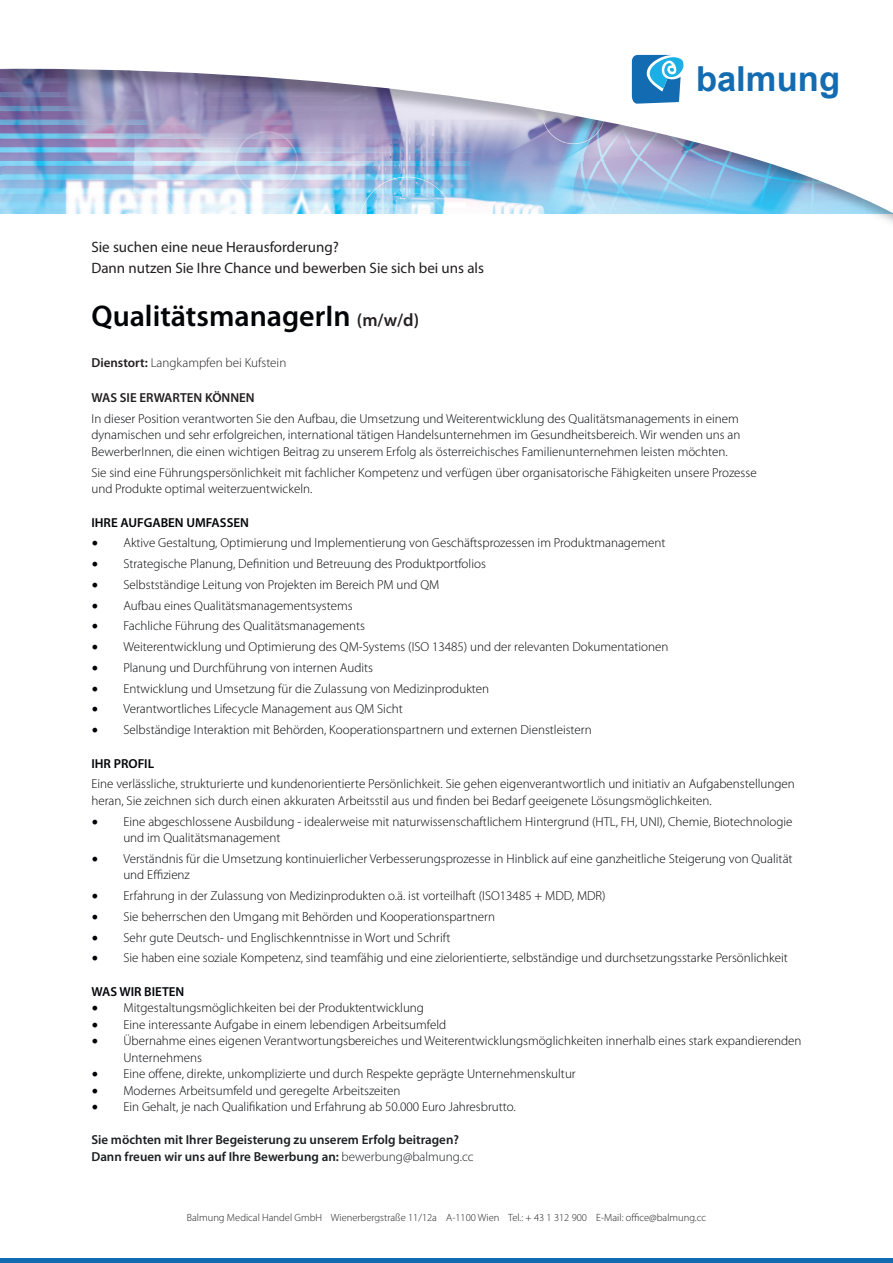
<style>
.page{position:relative;width:893px;height:1263px;background:#fff}
.page>*{position:absolute;margin:0;border:0;box-sizing:border-box;transform-origin:0 0}
.t1{font:700 34.5px "Arial";letter-spacing:.005em;color:#136cb2}
.t2{font:600 30px "Myriad Pro";color:#020407}
.t3{font:15px/21px "Myriad Pro";color:#231f20}
.t4{font:300 13.05px/16.5px "Myriad Pro";color:#020407}
.t5{font:600 13.05px/16.5px "Myriad Pro";color:#1b1f22}
.t6{font:600 13.05px "Myriad Pro";color:#020407}
.t7{font:300 13.05px "Myriad Pro";color:#231f20}
.t8{font:600 13.05px "Myriad Pro";color:#231f20}
.t9{font:300 10.5px "Myriad Pro";color:#231f20}
.s1{font-size:18px;color:#231f20}
.s2{font-weight:600}
.s3{font-family:"Minion Pro";font-weight:400;font-size:18px}
.s4{font-weight:300}
</style>
<div class="page">
<img style="left:2px;top:213px;width:891px;height:10px">
<img style="left:0;top:54px;width:893px;height:159px">
<svg style="left:632px;top:55px;width:52px;height:49px"></svg>
<hr style="left:0;top:1259px;width:893px;height:4px;background:#136cb2">
<h1 class="t1" style="left:696px;top:56px;width:146px">balmung</h1>
<p class="t3" style="left:91px;top:236px;width:394px">Sie suchen eine neue Herausforderung?<br>Dann nutzen Sie Ihre Chance und bewerben Sie sich bei uns als</p>
<h2 class="t2" style="left:91px;top:297px;width:329px">QualitätsmanagerIn <span class="s1">(m/w/d)</span></h2>
<p class="t7" style="left:91px;top:356px;width:196px"><span class="s2">Dienstort:</span> Langkampfen bei Kufstein</p>
<p class="t8" style="left:91px;top:389px;width:165px">WAS SIE ERWARTEN KÖNNEN</p>
<p class="t4" style="left:91px;top:410px;width:650px;text-align:justify">In dieser Position verantworten Sie den Aufbau, die Umsetzung und Weiterentwicklung des Qualitätsmanagements in einem dynamischen und sehr erfolgreichen, international tätigen Handelsunternehmen im Gesundheitsbereich. Wir wenden uns an BewerberInnen, die einen wichtigen Beitrag zu unserem Erfolg als österreichisches Familienunternehmen leisten möchten.</p>
<p class="t4" style="left:91px;top:464px;width:667px">Sie sind eine Führungspersönlichkeit mit fachlicher Kompetenz und verfügen über organisatorische Fähigkeiten unsere Prozesse und Produkte optimal weiterzuentwickeln.</p>
<p class="t6" style="left:91px;top:514px;width:159px">IHRE AUFGABEN UMFASSEN</p>
<p class="t4" style="left:91px;top:535px;width:575px"><span class="s3">•</span> Aktive Gestaltung, Optimierung und Implementierung von Geschäftsprozessen im Produktmanagement</p>
<p class="t4" style="left:91px;top:556px;width:396px"><span class="s3">•</span> Strategische Planung, Definition und Betreuung des Produktportfolios</p>
<p class="t4" style="left:91px;top:576px;width:349px"><span class="s3">•</span> Selbstständige Leitung von Projekten im Bereich PM und QM</p>
<p class="t4" style="left:91px;top:597px;width:263px"><span class="s3">•</span> Aufbau eines Qualitätsmanagementsystems</p>
<p class="t4" style="left:91px;top:618px;width:275px"><span class="s3">•</span> Fachliche Führung des Qualitätsmanagements</p>
<p class="t4" style="left:91px;top:639px;width:578px"><span class="s3">•</span> Weiterentwicklung und Optimierung des QM-Systems (ISO 13485) und der relevanten Dokumentationen</p>
<p class="t4" style="left:91px;top:659px;width:283px"><span class="s3">•</span> Planung und Durchführung von internen Audits</p>
<p class="t4" style="left:91px;top:680px;width:399px"><span class="s3">•</span> Entwicklung und Umsetzung für die Zulassung von Medizinprodukten</p>
<p class="t4" style="left:91px;top:701px;width:313px"><span class="s3">•</span> Verantwortliches Lifecycle Management aus QM Sicht</p>
<p class="t4" style="left:91px;top:722px;width:502px"><span class="s3">•</span> Selbständige Interaktion mit Behörden, Kooperationspartnern und externen Dienstleistern</p>
<p class="t6" style="left:91px;top:755px;width:64px">IHR PROFIL</p>
<p class="t4" style="left:91px;top:776px;width:705px">Eine verlässliche, strukturierte und kundenorientierte Persönlichkeit. Sie gehen eigenverantwortlich und initiativ an Aufgabenstellungen heran, Sie zeichnen sich durch einen akkuraten Arbeitsstil aus und finden bei Bedarf geeigenete Lösungsmöglichkeiten.</p>
<p class="t4" style="left:123px;top:813px;width:671px;text-indent:-32px"><span class="s3">•</span> Eine abgeschlossene Ausbildung - idealerweise mit naturwissenschaftlichem Hintergrund (HTL, FH, UNI), Chemie, Biotechnologie und im Qualitätsmanagement</p>
<p class="t4" style="left:123px;top:850px;width:671px;text-indent:-32px"><span class="s3">•</span> Verständnis für die Umsetzung kontinuierlicher Verbesserungsprozesse in Hinblick auf eine ganzheitliche Steigerung von Qualität und Effizienz</p>
<p class="t4" style="left:91px;top:888px;width:516px"><span class="s3">•</span> Erfahrung in der Zulassung von Medizinprodukten o.ä. ist vorteilhaft (ISO13485 + MDD, MDR)</p>
<p class="t4" style="left:91px;top:908px;width:405px"><span class="s3">•</span> Sie beherrschen den Umgang mit Behörden und Kooperationspartnern</p>
<p class="t4" style="left:91px;top:929px;width:360px"><span class="s3">•</span> Sehr gute Deutsch- und Englischkenntnisse in Wort und Schrift</p>
<p class="t4" style="left:91px;top:950px;width:698px"><span class="s3">•</span> Sie haben eine soziale Kompetenz, sind teamfähig und eine zielorientierte, selbständige und durchsetzungsstarke Persönlichkeit</p>
<p class="t6" style="left:91px;top:983px;width:95px">WAS WIR BIETEN</p>
<p class="t4" style="left:91px;top:1000px;width:334px"><span class="s3">•</span> Mitgestaltungsmöglichkeiten bei der Produktentwicklung</p>
<p class="t4" style="left:91px;top:1016px;width:356px"><span class="s3">•</span> Eine interessante Aufgabe in einem lebendigen Arbeitsumfeld</p>
<p class="t4" style="left:123px;top:1033px;width:680px;text-indent:-32px"><span class="s3">•</span> Übernahme eines eigenen Verantwortungsbereiches und Weiterentwicklungsmöglichkeiten innerhalb eines stark expandierenden<br>Unternehmens</p>
<p class="t4" style="left:91px;top:1066px;width:486px"><span class="s3">•</span> Eine offene, direkte, unkomplizierte und durch Respekte geprägte Unternehmenskultur</p>
<p class="t4" style="left:91px;top:1082px;width:311px"><span class="s3">•</span> Modernes Arbeitsumfeld und geregelte Arbeitszeiten</p>
<p class="t4" style="left:91px;top:1099px;width:426px"><span class="s3">•</span> Ein Gehalt, je nach Qualifikation und Erfahrung ab 50.000 Euro Jahresbrutto.</p>
<p class="t5" style="left:91px;top:1131px;width:384px">Sie möchten mit Ihrer Begeisterung zu unserem Erfolg beitragen?<br>Dann freuen wir uns auf Ihre Bewerbung an: <span class="s4">bewerbung@balmung.cc</span></p>
<p class="t9" style="left:187px;top:1212px;width:521px">Balmung Medical Handel GmbH Wienerbergstraße 11/12a A-1100 Wien Tel.: + 43 1 312 900 E-Mail: office@balmung.cc</p>
</div>
